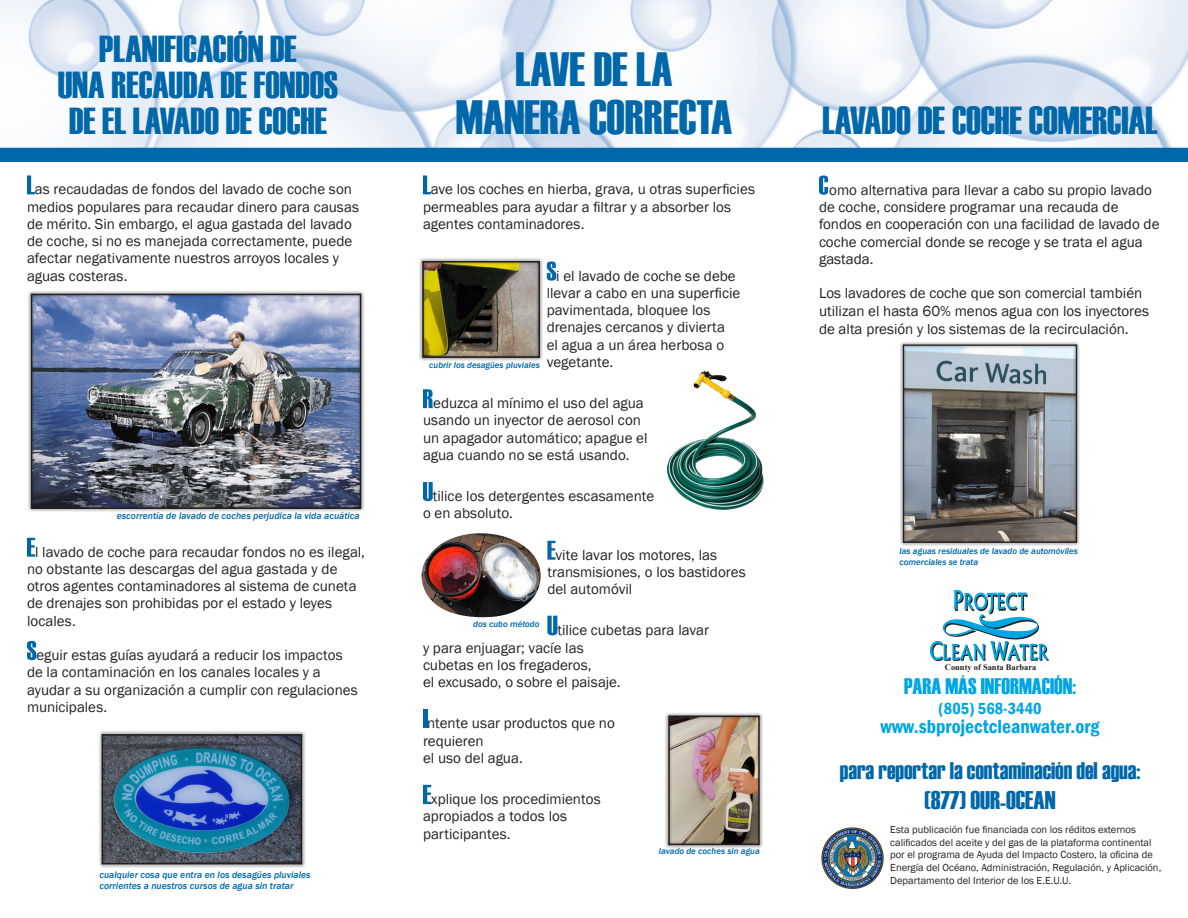
<style>
.page{position:relative;width:1188px;height:918px;background:#fff}
.page>*{position:absolute;margin:0;border:0;box-sizing:border-box;transform-origin:0 0}
.t1{font:48px "Haettenschweiler";color:#0067aa}
.t2{font:39px "Haettenschweiler";color:#0067aa}
.t3{font:37.5px "Haettenschweiler";color:#0067aa}
.t4{font:25.5px "Haettenschweiler";color:#0067aa}
.t5{font:24px "Haettenschweiler";color:#0067aa}
.t6{font:22.5px "Haettenschweiler";color:#00a5e3}
.t7{font:600 condensed 19.5px "Franklin Gothic";color:#00a5e3}
.t8{font:600 condensed 16.5px "Franklin Gothic";color:#00a5e3}
.t9{font:15px/17.2px "Franklin Gothic";color:#231f20}
.t10{font:10.5px "Franklin Gothic";color:#231f20}
.t11{font:italic 500 9.75px/11.7px "Franklin Gothic";color:#0067aa}
.t12{font:italic 500 9px "Franklin Gothic";color:#0067aa}
.t13{font:700 8.4px "Times New Roman";color:#231f20}
</style>
<div class="page">
<img style="left:0;top:0;width:1188px;height:148px">
<svg style="left:27px;top:176px;width:8px;height:18px"></svg>
<svg style="left:27px;top:538px;width:8px;height:19px"></svg>
<svg style="left:27px;top:641px;width:9px;height:19px"></svg>
<svg style="left:423px;top:176px;width:8px;height:18px"></svg>
<svg style="left:549px;top:261px;width:7px;height:20px"></svg>
<svg style="left:423px;top:389px;width:10px;height:19px"></svg>
<svg style="left:423px;top:482px;width:10px;height:19px"></svg>
<svg style="left:547px;top:541px;width:9px;height:19px"></svg>
<svg style="left:547px;top:616px;width:10px;height:19px"></svg>
<hr style="left:423px;top:710px;width:4px;height:18px;background:#0067aa">
<svg style="left:423px;top:785px;width:8px;height:19px"></svg>
<svg style="left:819px;top:176px;width:9px;height:19px"></svg>
<div style="left:0;top:148px;width:1188px;height:14px;background:#0067aa"></div>
<div style="left:899px;top:341px;width:182px;height:205px;background:#231f20;opacity:.92"></div>
<div style="left:903px;top:345px;width:174px;height:198px;border:1px solid #231f20"></div>
<div style="left:98px;top:731px;width:208px;height:137px;background:#231f20;opacity:.92"></div>
<div style="left:102px;top:734px;width:200px;height:130px;border:1px solid #231f20"></div>
<div style="left:665px;top:712px;width:98px;height:137px;background:#231f20;opacity:.92"></div>
<div style="left:668px;top:716px;width:92px;height:129px;border:2px solid #231f20"></div>
<div style="left:419px;top:257px;width:124px;height:104px;background:#231f20;opacity:.92"></div>
<div style="left:422px;top:261px;width:118px;height:97px;border:2px solid #231f20"></div>
<img style="left:422px;top:533px;width:119px;height:84px">
<img style="left:821px;top:827px;width:63px;height:62px">
<img style="left:933px;top:649px;width:116px;height:12px">
<img style="left:931px;top:591px;width:116px;height:68px">
<div style="left:27px;top:290px;width:338px;height:223px;background:#231f20;opacity:.92"></div>
<div style="left:31px;top:294px;width:330px;height:215px;border:2px solid #231f20"></div>
<img style="left:668px;top:372px;width:96px;height:137px">
<p class="t3" style="left:99px;top:27px;width:199px">PLANIFICACIÓN DE</p>
<p class="t3" style="left:58px;top:63px;width:282px">UNA RECAUDA DE FONDOS</p>
<p class="t3" style="left:69px;top:99px;width:259px">DE EL LAVADO DE COCHE</p>
<p class="t9" style="left:35px;top:181px;width:319px">as recaudadas de fondos del lavado de coche son</p>
<p class="t9" style="left:27px;top:198px;width:334px">medios populares para recaudar dinero para causas</p>
<p class="t9" style="left:27px;top:216px;width:326px">de mérito. Sin embargo, el agua gastada del lavado</p>
<p class="t9" style="left:27px;top:233px;width:327px">de coche, si no es manejada correctamente, puede afectar negativamente nuestros arroyos locales y aguas costeras.</p>
<p class="t11" style="left:117px;top:510px;width:245px">escorrentía de lavado de coches perjudica la vida acuática</p>
<p class="t9" style="left:27px;top:543px;width:340px;text-indent:8px">l lavado de coche para recaudar fondos no es ilegal, no obstante las descargas del agua gastada y de otros agentes contaminadores al sistema de cuneta de drenajes son prohibidas por el estado y leyes locales.</p>
<p class="t9" style="left:36px;top:647px;width:308px">eguir estas guías ayudará a reducir los impactos</p>
<p class="t9" style="left:27px;top:664px;width:332px">de la contaminación en los canales locales y a ayudar a su organización a cumplir con regulaciones municipales.</p>
<p class="t11" style="left:99px;top:869px;width:213px">cualquier cosa que entra en los desagües pluviales corrientes a nuestros cursos de agua sin tratar</p>
<p class="t1" style="left:515px;top:41px;width:159px">LAVE DE LA</p>
<p class="t1" style="left:456px;top:89px;width:278px">MANERA CORRECTA</p>
<p class="t2" style="left:822px;top:98px;width:337px">LAVADO DE COCHE COMERCIAL</p>
<p class="t9" style="left:423px;top:181px;width:334px;text-indent:8px">ave los coches en hierba, grava, u otras superficies permeables para ayudar a filtrar y a absorber los agentes contaminadores.</p>
<p class="t9" style="left:556px;top:267px;width:181px">i el lavado de coche se debe</p>
<p class="t9" style="left:547px;top:285px;width:195px">llevar a cabo en una superficie</p>
<p class="t9" style="left:547px;top:302px;width:180px">pavimentada, bloquee los drenajes cercanos y divierta el agua a un área herbosa o vegetante.</p>
<p class="t9" style="left:433px;top:395px;width:212px">eduzca al mínimo el uso del agua</p>
<p class="t9" style="left:423px;top:412px;width:220px">usando un inyector de aerosol con</p>
<p class="t9" style="left:423px;top:429px;width:226px">un apagador automático; apague el</p>
<p class="t9" style="left:423px;top:447px;width:208px">agua cuando no se está usando.</p>
<p class="t9" style="left:433px;top:488px;width:223px">tilice los detergentes escasamente</p>
<p class="t9" style="left:423px;top:505px;width:91px">o en absoluto.</p>
<p class="t9" style="left:556px;top:546px;width:163px">vite lavar los motores, las</p>
<p class="t9" style="left:547px;top:564px;width:200px">transmisiones, o los bastidores del automóvil</p>
<p class="t9" style="left:557px;top:622px;width:153px">tilice cubetas para lavar</p>
<p class="t9" style="left:423px;top:639px;width:162px">y para enjuagar; vacíe las</p>
<p class="t9" style="left:423px;top:657px;width:170px">cubetas en los fregaderos,</p>
<p class="t9" style="left:423px;top:674px;width:199px">el excusado, o sobre el paisaje.</p>
<p class="t9" style="left:423px;top:715px;width:193px">ntente usar productos que no requieren</p>
<p class="t9" style="left:423px;top:750px;width:101px">el uso del agua.</p>
<p class="t9" style="left:431px;top:791px;width:171px">xplique los procedimientos</p>
<p class="t9" style="left:423px;top:808px;width:146px">apropiados a todos los</p>
<p class="t9" style="left:423px;top:825px;width:89px">participantes.</p>
<p class="t12" style="left:429px;top:359px;width:112px">cubrir los desagües pluviales</p>
<p class="t12" style="left:473px;top:619px;width:68px">dos cubo método</p>
<p class="t12" style="left:659px;top:845px;width:102px">lavado de coches sin agua</p>
<p class="t9" style="left:819px;top:181px;width:342px;text-indent:10px">omo alternativa para llevar a cabo su propio lavado de coche, considere programar una recauda de fondos en cooperación con una facilidad de lavado de coche comercial donde se recoge y se trata el agua gastada.</p>
<p class="t9" style="left:819px;top:285px;width:325px">Los lavadores de coche que son comercial también</p>
<p class="t9" style="left:819px;top:302px;width:332px;line-height:18px">utilizan el hasta 60% menos agua con los inyectores de alta presión y los sistemas de la recirculación.</p>
<p class="t12" style="left:900px;top:546px;width:180px">las aguas residuales de lavado de automóviles</p>
<p class="t12" style="left:900px;top:556px;width:80px">comerciales se trata</p>
<p class="t13" style="left:945px;top:662px;width:93px">County of Santa Barbara</p>
<p class="t6" style="left:904px;top:674px;width:173px">PARA MÁS INFORMACIÓN:</p>
<p class="t8" style="left:938px;top:697px;width:105px">(805) 568-3440</p>
<p class="t7" style="left:880px;top:714px;width:221px">www.sbprojectcleanwater.org</p>
<p class="t5" style="left:840px;top:757px;width:302px">para reportar la contaminación del agua:</p>
<p class="t4" style="left:924px;top:786px;width:133px">(877) OUR-OCEAN</p>
<p class="t10" style="left:890px;top:823px;width:247px">Esta publicación fue financiada con los réditos externos</p>
<p class="t10" style="left:890px;top:836px;width:263px">calificados del aceite y del gas de la plataforma continental</p>
<p class="t10" style="left:890px;top:848px;width:264px">por el programa de Ayuda del Impacto Costero, la oficina de</p>
<p class="t10" style="left:890px;top:861px;width:273px">Energía del Océano, Administración, Regulación, y Aplicación,</p>
<p class="t10" style="left:890px;top:873px;width:182px">Departamento del Interior de los E.E.U.U.</p>
</div>
